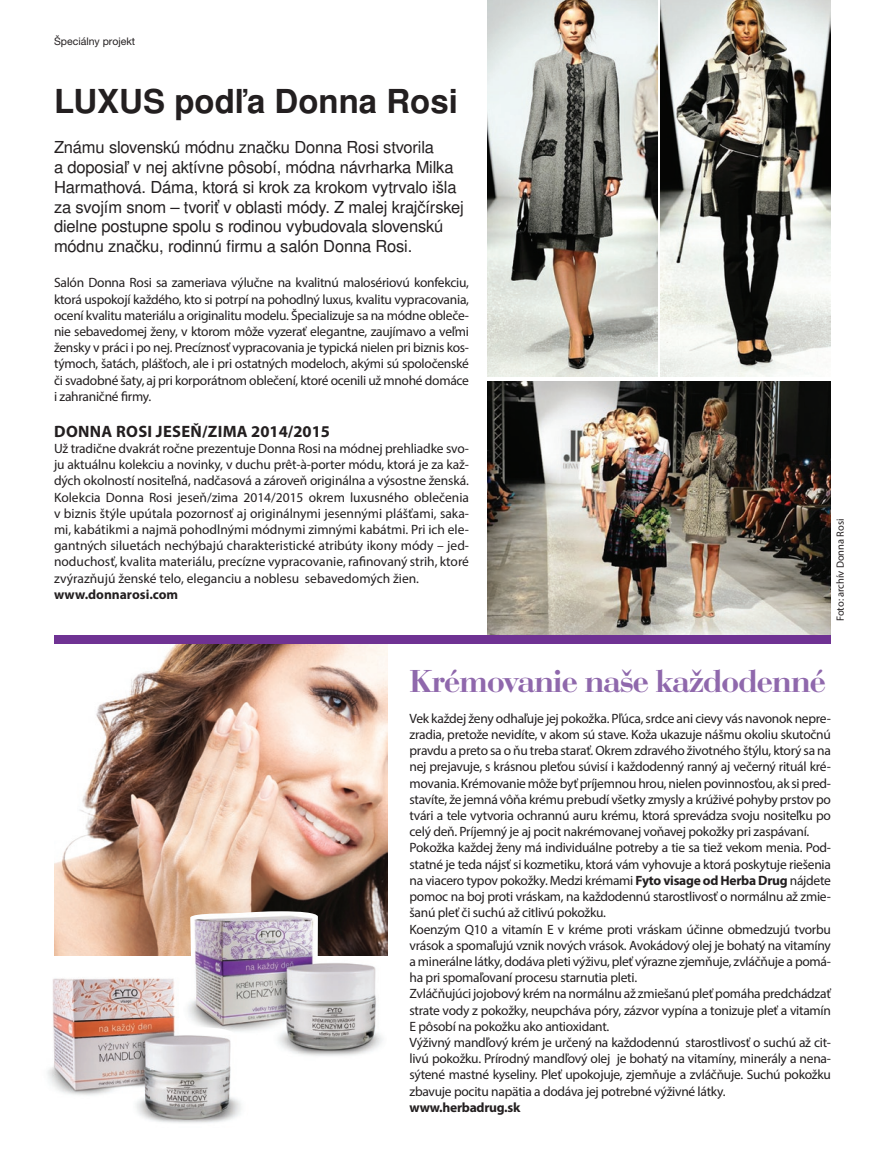
<style>
.page{position:relative;width:885px;height:1170px;background:#fff}
.page>*{position:absolute;margin:0;border:0;box-sizing:border-box;transform-origin:0 0}
.t1{font:600 33px "Bauer Bodoni DOT";letter-spacing:-.02em;color:#8f68ac}
.t2{font:700 33px "Nimbus Sans LOT";color:#231f20}
.t3{font:16.5px/19.8px "Nimbus Sans LOT";letter-spacing:-.01em;color:#231f20}
.t4{font:700 16.5px "Myriad Pro";letter-spacing:.02em;color:#231f20}
.t5{font:13.5px/16.2px "Myriad Pro";letter-spacing:-.02em;color:#231f20;text-align:justify}
.t6{font:700 13.5px "Myriad Pro";letter-spacing:-.015em;color:#231f20}
.t7{font:10.5px "Myriad Pro";color:#231f20}
.t8{font:10.5px "Helvetica Neue LT Pro";color:#231f20}
.s1{font-weight:700}
</style>
<div class="page">
<img style="left:54px;top:644px;width:333px;height:311px">
<img style="left:487px;top:0;width:170px;height:376px">
<img style="left:660px;top:0;width:170px;height:376px">
<img style="left:487px;top:381px;width:343px;height:254px">
<img style="left:181px;top:911px;width:206px;height:145px">
<img style="left:47px;top:970px;width:206px;height:153px">
<div style="left:54px;top:635px;width:776px;height:9px;background:#6f3293"></div>
<p class="t8" style="left:54px;top:35px;width:83px">Špeciálny projekt</p>
<h1 class="t2" style="left:54px;top:82px;width:405px">LUXUS podľa Donna Rosi</h1>
<p class="t3" style="left:54px;top:138px;width:411px">Známu slovenskú módnu značku Donna Rosi stvorila<br>a doposiaľ v nej aktívne pôsobí, módna návrharka Milka Harmathová. Dáma, ktorá si krok za krokom vytrvalo išla za svojím snom – tvoriť v oblasti módy. Z malej krajčírskej dielne postupne spolu s rodinou vybudovala slovenskú módnu značku, rodinnú firmu a salón Donna Rosi.</p>
<p class="t5" style="left:54px;top:274px;width:416px">Salón Donna Rosi sa zameriava výlučne na kvalitnú malosériovú konfekciu, ktorá uspokojí každého, kto si potrpí na pohodlný luxus, kvalitu vypracovania, ocení kvalitu materiálu a originalitu modelu. Špecializuje sa na módne obleče&shy;nie sebavedomej ženy, v ktorom môže vyzerať elegantne, zaujímavo a veľmi žensky v práci i po nej. Precíznosť vypracovania je typická nielen pri biznis kos&shy;týmoch, šatách, plášťoch, ale i pri ostatných modeloch, akými sú spoločenské či svadobné šaty, aj pri korporátnom oblečení, ktoré ocenili už mnohé domáce i zahraničné firmy.</p>
<p class="t4" style="left:54px;top:420px;width:277px">Donna Rosi jeseň/zima 2014/2015</p>
<p class="t5" style="left:54px;top:440px;width:416px">Už tradične dvakrát ročne prezentuje Donna Rosi na módnej prehliadke svo&shy;ju aktuálnu kolekciu a novinky, v duchu prêt-à-porter módu, ktorá je za kaž&shy;dých okolností nositeľná, nadčasová a zároveň originálna a výsostne ženská.<br>Kolekcia Donna Rosi jeseň/zima 2014/2015 okrem luxusného oblečenia v biznis štýle upútala pozornosť aj originálnymi jesennými plášťami, saka&shy;mi, kabátikmi a najmä pohodlnými módnymi zimnými kabátmi. Pri ich ele&shy;gantných siluetách nechýbajú charakteristické atribúty ikony módy – jed&shy;noduchosť, kvalita materiálu, precízne vypracovanie, rafinovaný strih, ktoré zvýrazňujú ženské telo, eleganciu a noblesu sebavedomých žien.</p>
<p class="t6" style="left:54px;top:585px;width:126px">www.donnarosi.com</p>
<p class="t7" style="left:833px;top:621px;width:104px;rotate:-90deg">Foto: archív Donna Rosi</p>
<h1 class="t1" style="left:409px;top:662px;width:418px">Krémovanie naše každodenné</h1>
<p class="t5" style="left:409px;top:709px;width:423px;text-align:left">Vek každej ženy odhaľuje jej pokožka. Pľúca, srdce ani cievy vás navonok nepre&shy;zradia, pretože nevidíte, v akom sú stave. Koža ukazuje nášmu okoliu skutočnú pravdu a preto sa o ňu treba starať. Okrem zdravého životného štýlu, ktorý sa na nej prejavuje, s krásnou pleťou súvisí i každodenný ranný aj večerný rituál kré&shy;movania. Krémovanie môže byť príjemnou hrou, nielen povinnosťou, ak si pred&shy;stavíte, že jemná vôňa krému prebudí všetky zmysly a krúživé pohyby prstov po tvári a tele vytvoria ochrannú auru krému, ktorá sprevádza svoju nositeľku po celý deň. Príjemný je aj pocit nakrémovanej voňavej pokožky pri zaspávaní.<br>Pokožka každej ženy má individuálne potreby a tie sa tiež vekom menia. Pod&shy;statné je teda nájsť si kozmetiku, ktorá vám vyhovuje a ktorá poskytuje riešenia na viacero typov pokožky. Medzi krémami <span class="s1">Fyto visage od Herba Drug</span> nájdete pomoc na boj proti vráskam, na každodennú starostlivosť o normálnu až zmie&shy;šanú pleť či suchú až citlivú pokožku.<br>Koenzým Q10 a vitamín E v kréme proti vráskam účinne obmedzujú tvorbu vrások a spomaľujú vznik nových vrások. Avokádový olej je bohatý na vitamíny a minerálne látky, dodáva pleti výživu, pleť výrazne zjemňuje, zvláčňuje a pomá&shy;ha pri spomaľovaní procesu starnutia pleti.<br>Zvláčňujúci jojobový krém na normálnu až zmiešanú pleť pomáha predchádzať strate vody z pokožky, neupcháva póry, zázvor vypína a tonizuje pleť a vitamín E pôsobí na pokožku ako antioxidant.<br>Výživný mandľový krém je určený na každodennú starostlivosť o suchú až cit&shy;livú pokožku. Prírodný mandľový olej je bohatý na vitamíny, minerály a nena&shy;sýtené mastné kyseliny. Pleť upokojuje, zjemňuje a zvláčňuje. Suchú pokožku zbavuje pocitu napätia a dodáva jej potrebné výživné látky.</p>
<p class="t6" style="left:409px;top:1098px;width:112px">www.herbadrug.sk</p>
</div>
